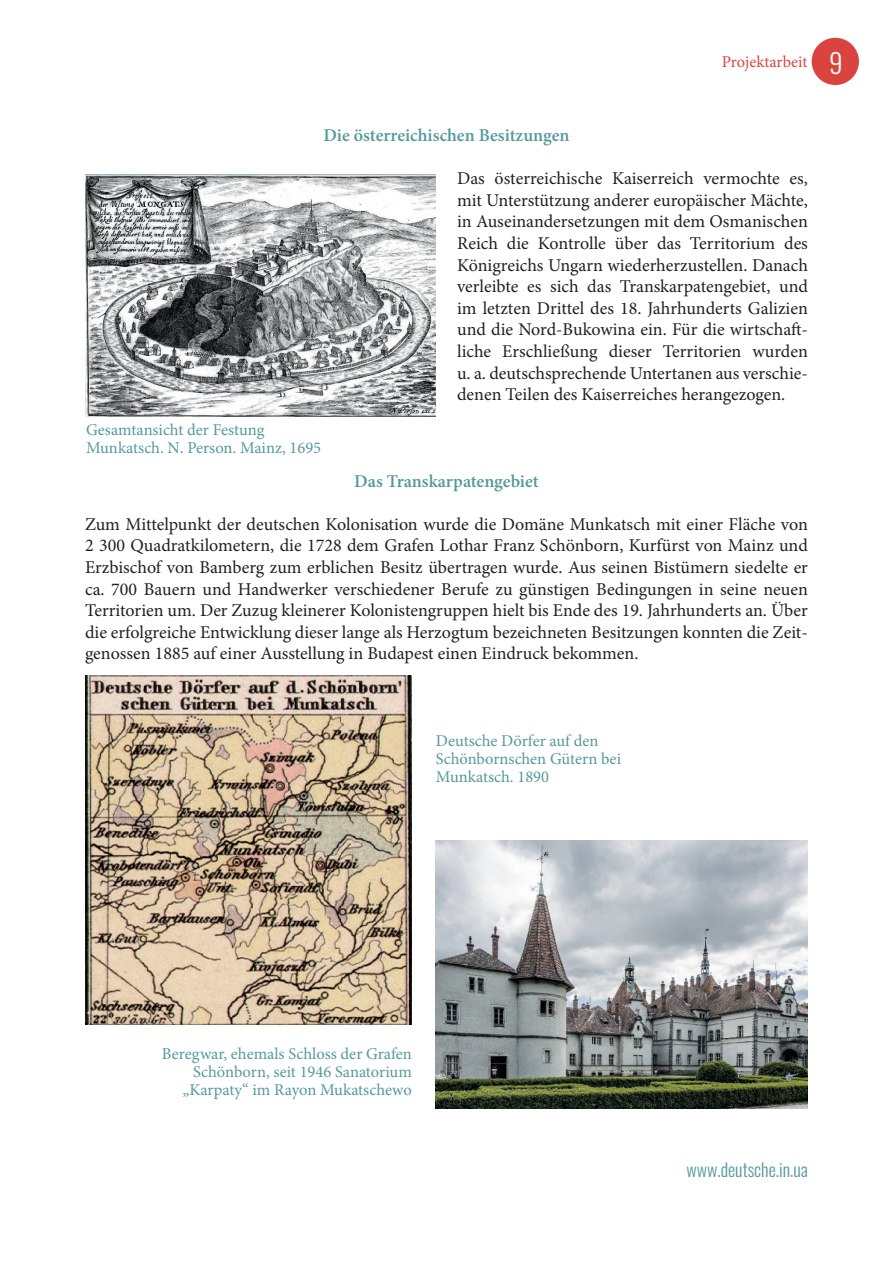
<style>
.page{position:relative;width:893px;height:1263px;background:#fff}
.page>*{position:absolute;margin:0;border:0;box-sizing:border-box;transform-origin:0 0}
.t1{font:300 27px "Oswald";color:#fff}
.t2{font:18px/21.6px "Minion Pro";color:#231f20;text-align:justify}
.t3{font:600 18px "Minion Pro";letter-spacing:-.005em;color:#55999b}
.t4{font:300 18px "Oswald";color:#55999b}
.t5{font:16.5px/18px "Minion Pro";color:#55999b;text-align:right}
.t6{font:16.5px "Minion Pro";letter-spacing:-.005em;color:#da443f}
</style>
<div class="page">
<div style="left:812px;top:38px;width:47px;height:47px;background:#da443f;border-radius:50%"></div>
<img style="left:85px;top:174px;width:351px;height:243px">
<img style="left:86px;top:675px;width:325px;height:350px">
<img style="left:436px;top:840px;width:372px;height:269px">
<p class="t6" style="left:722px;top:51px;width:87px">Projektarbeit</p>
<p class="t3" style="left:323px;top:123px;width:248px">Die österreichischen Besitzungen</p>
<p class="t2" style="left:457px;top:168px;width:352px">Das österreichische Kaiserreich vermochte es, mit Unterstützung anderer europäischer Mächte, in Auseinandersetzungen mit dem Osmanischen Reich die Kontrolle über das Territorium des Königreichs Ungarn wiederherzustellen. Danach verleibte es sich das Transkarpatengebiet, und im letzten Drittel des 18. Jahrhunderts Galizien und die Nord-Bukowina ein. Für die wirtschaft&shy;liche Erschließung dieser Territorien wurden u. a. deutschsprechende Untertanen aus verschie&shy;denen Teilen des Kaiserreiches herangezogen.</p>
<p class="t5" style="left:86px;top:421px;width:180px">Gesamtansicht der Festung</p>
<p class="t5" style="left:86px;top:439px;width:237px">Munkatsch. N. Person. Mainz, 1695</p>
<p class="t3" style="left:354px;top:468px;width:186px">Das Transkarpatengebiet</p>
<p class="t2" style="left:85px;top:513px;width:724px">Zum Mittelpunkt der deutschen Kolonisation wurde die Domäne Munkatsch mit einer Fläche von 2 300 Quadratkilometern, die 1728 dem Grafen Lothar Franz Schönborn, Kurfürst von Mainz und Erzbischof von Bamberg zum erblichen Besitz übertragen wurde. Aus seinen Bistümern siedelte er ca. 700 Bauern und Handwerker verschiedener Berufe zu günstigen Bedingungen in seine neuen Territorien um. Der Zuzug kleinerer Kolonistengruppen hielt bis Ende des 19. Jahrhunderts an. Über die erfolgreiche Entwicklung dieser lange als Herzogtum bezeichneten Besitzungen konnten die Zeit&shy;genossen 1885 auf einer Ausstellung in Budapest einen Eindruck bekommen.</p>
<p class="t1" style="left:829px;top:39px;width:15px">9</p>
<p class="t5" style="left:436px;top:731px;width:164px">Deutsche Dörfer auf den</p>
<p class="t5" style="left:436px;top:749px;width:187px">Schönbornschen Gütern bei</p>
<p class="t5" style="left:436px;top:767px;width:115px">Munkatsch. 1890</p>
<p class="t5" style="left:162px;top:1045px;width:251px">Beregwar, ehemals Schloss der Grafen<br>Schönborn, seit 1946 Sanatorium „Karpaty“ im Rayon Mukatschewo</p>
<p class="t4" style="left:686px;top:1154px;width:123px">www.deutsche.in.ua</p>
</div>
